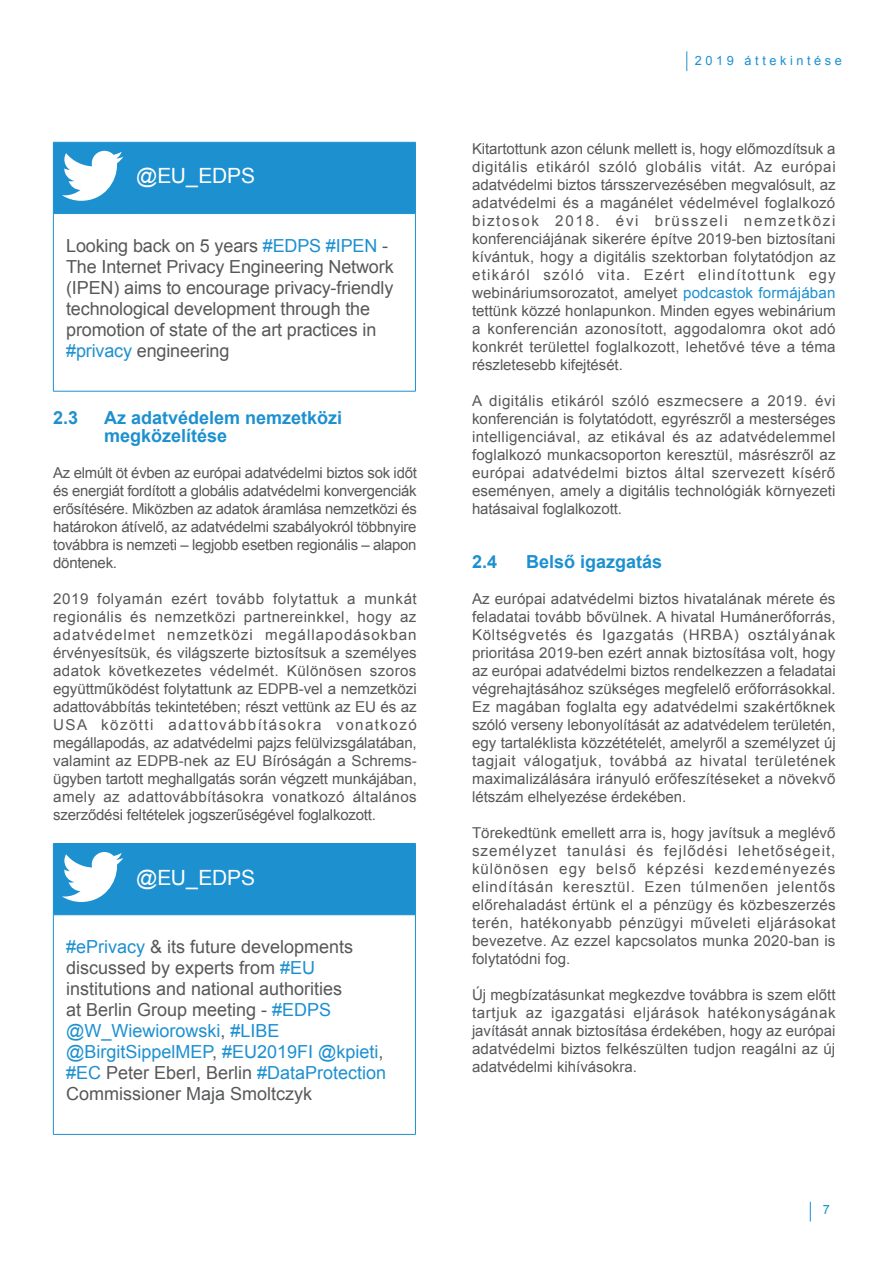
<style>
.page{position:relative;width:893px;height:1263px;background:#fff}
.page>*{position:absolute;margin:0;border:0;box-sizing:border-box;transform-origin:0 0}
.box_tweet_title{font:21px "Arial";letter-spacing:-.015em;color:#fff}
.box_tweet_body{font:18px/21px "Arial";color:#57585a}
.title_2{font:700 18px/18px "Arial";color:#1d90d0}
.body{font:15px/18px "Arial";color:#57585a;text-align:justify}
.t1{font:12.75px "Arial";letter-spacing:.28em;color:#1d90d0}
.s1{color:#1d90d0}
</style>
<div class="page">
<svg style="left:810px;top:1202px;width:1px;height:19px"></svg>
<svg style="left:686px;top:51px;width:1px;height:20px"></svg>
<hr style="left:136px;top:142px;width:280px;height:1px;background:#1d90d0">
<hr style="left:415px;top:143px;width:1px;height:70px;background:#1d90d0">
<hr style="left:53px;top:214px;width:1px;height:177px;background:#1d90d0">
<hr style="left:136px;top:213px;width:280px;height:1px;background:#1d90d0">
<hr style="left:415px;top:214px;width:1px;height:177px;background:#1d90d0">
<hr style="left:53px;top:391px;width:83px;height:1px;background:#1d90d0">
<hr style="left:136px;top:391px;width:280px;height:1px;background:#1d90d0">
<svg style="left:53px;top:142px;width:362px;height:72px;background:#2d97d3"></svg>
<hr style="left:136px;top:843px;width:280px;height:1px;background:#1d90d0">
<hr style="left:415px;top:844px;width:1px;height:70px;background:#1d90d0">
<hr style="left:53px;top:915px;width:1px;height:219px;background:#1d90d0">
<hr style="left:136px;top:914px;width:280px;height:1px;background:#1d90d0">
<hr style="left:415px;top:915px;width:1px;height:219px;background:#1d90d0">
<hr style="left:53px;top:1134px;width:83px;height:1px;background:#1d90d0">
<hr style="left:136px;top:1134px;width:280px;height:1px;background:#1d90d0">
<svg style="left:53px;top:843px;width:362px;height:72px;background:#2d97d3"></svg>
<p class="box_tweet_title" style="left:136px;top:162px;width:120px">@EU_EDPS</p>
<p class="box_tweet_body" style="left:66px;top:236px;width:329px">Looking back on 5 years <span class="s1">#EDPS #IPEN</span> - The Internet Privacy Engineering Network (IPEN) aims to encourage privacy-friendly technological development through the promotion of state of the art practices in <span class="s1">#privacy</span> engineering</p>
<p class="title_2" style="left:53px;top:409px;width:27px">2.3</p>
<p class="title_2" style="left:104px;top:409px;width:240px">Az adatvédelem nemzetközi megközelítése</p>
<p class="body" style="left:53px;top:464px;width:365px">Az elmúlt öt évben az európai adatvédelmi biztos sok időt és energiát fordított a globális adatvédelmi konvergenciák erősítésére. Miközben az adatok áramlása nemzetközi és határokon átívelő, az adatvédelmi szabályokról többnyire továbbra is nemzeti – legjobb esetben regionális – alapon döntenek.</p>
<p class="body" style="left:53px;top:590px;width:365px">2019 folyamán ezért tovább folytattuk a munkát regionális és nemzetközi partnereinkkel, hogy az adatvédelmet nemzetközi megállapodásokban érvényesítsük, és világszerte biztosítsuk a személyes adatok következetes védelmét. Különösen szoros együttműködést folytattunk az EDPB-vel a nemzetközi adattovábbítás tekintetében; részt vettünk az EU és az USA közötti adattovábbításokra vonatkozó megállapodás, az adatvédelmi pajzs felülvizsgálatában, valamint az EDPB-nek az EU Bíróságán a Schrems&shy;ügyben tartott meghallgatás során végzett munkájában, amely az adattovábbításokra vonatkozó általános szerződési feltételek jogszerűségével foglalkozott.</p>
<p class="box_tweet_title" style="left:136px;top:863px;width:120px">@EU_EDPS</p>
<p class="box_tweet_body" style="left:66px;top:937px;width:322px"><span class="s1">#ePrivacy</span> &amp; its future developments discussed by experts from <span class="s1">#EU </span>institutions and national authorities<br>at Berlin Group meeting - <span class="s1">#EDPS @W_Wiewiorowski</span>, <span class="s1">#LIBE @BirgitSippelMEP</span>, <span class="s1">#EU2019FI @kpieti</span>, <span class="s1">#EC</span> Peter Eberl, Berlin <span class="s1">#DataProtection </span>Commissioner Maja Smoltczyk</p>
<p class="t1" style="left:695px;top:52px;width:149px">2019 áttekintése</p>
<p class="body" style="left:472px;top:140px;width:365px">Kitartottunk azon célunk mellett is, hogy előmozdítsuk a digitális etikáról szóló globális vitát. Az európai adatvédelmi biztos társszervezésében megvalósult, az adatvédelmi és a magánélet védelmével foglalkozó biztosok 2018. évi brüsszeli nemzetközi konferenciájának sikerére építve 2019-ben biztosítani kívántuk, hogy a digitális szektorban folytatódjon az etikáról szóló vita. Ezért elindítottunk egy webináriumsorozatot, amelyet <span class="s1">podcastok formájában </span>tettünk közzé honlapunkon. Minden egyes webinárium a konferencián azonosított, aggodalomra okot adó konkrét területtel foglalkozott, lehetővé téve a téma részletesebb kifejtését.</p>
<p class="body" style="left:472px;top:392px;width:365px">A digitális etikáról szóló eszmecsere a 2019. évi konferencián is folytatódott, egyrészről a mesterséges intelligenciával, az etikával és az adatvédelemmel foglalkozó munkacsoporton keresztül, másrészről az európai adatvédelmi biztos által szervezett kísérő eseményen, amely a digitális technológiák környezeti hatásaival foglalkozott.</p>
<p class="title_2" style="left:472px;top:553px;width:27px">2.4</p>
<p class="title_2" style="left:526px;top:553px;width:138px">Belső igazgatás</p>
<p class="body" style="left:472px;top:590px;width:365px">Az európai adatvédelmi biztos hivatalának mérete és feladatai tovább bővülnek. A hivatal Humánerőforrás, Költségvetés és Igazgatás (HRBA) osztályának prioritása 2019-ben ezért annak biztosítása volt, hogy az európai adatvédelmi biztos rendelkezzen a feladatai végrehajtásához szükséges megfelelő erőforrásokkal.<br>Ez magában foglalta egy adatvédelmi szakértőknek szóló verseny lebonyolítását az adatvédelem területén, egy tartaléklista közzétételét, amelyről a személyzet új tagjait válogatjuk, továbbá az hivatal területének maximalizálására irányuló erőfeszítéseket a növekvő létszám elhelyezése érdekében.</p>
<p class="body" style="left:472px;top:824px;width:365px">Törekedtünk emellett arra is, hogy javítsuk a meglévő személyzet tanulási és fejlődési lehetőségeit, különösen egy belső képzési kezdeményezés elindításán keresztül. Ezen túlmenően jelentős előrehaladást értünk el a pénzügy és közbeszerzés terén, hatékonyabb pénzügyi műveleti eljárásokat bevezetve. Az ezzel kapcsolatos munka 2020-ban is folytatódni fog.</p>
<p class="body" style="left:472px;top:986px;width:365px">Új megbízatásunkat megkezdve továbbra is szem előtt tartjuk az igazgatási eljárások hatékonyságának javítását annak biztosítása érdekében, hogy az európai adatvédelmi biztos felkészülten tudjon reagálni az új adatvédelmi kihívásokra.</p>
<p class="t1" style="left:823px;top:1201px;width:9px">7</p>
</div>
